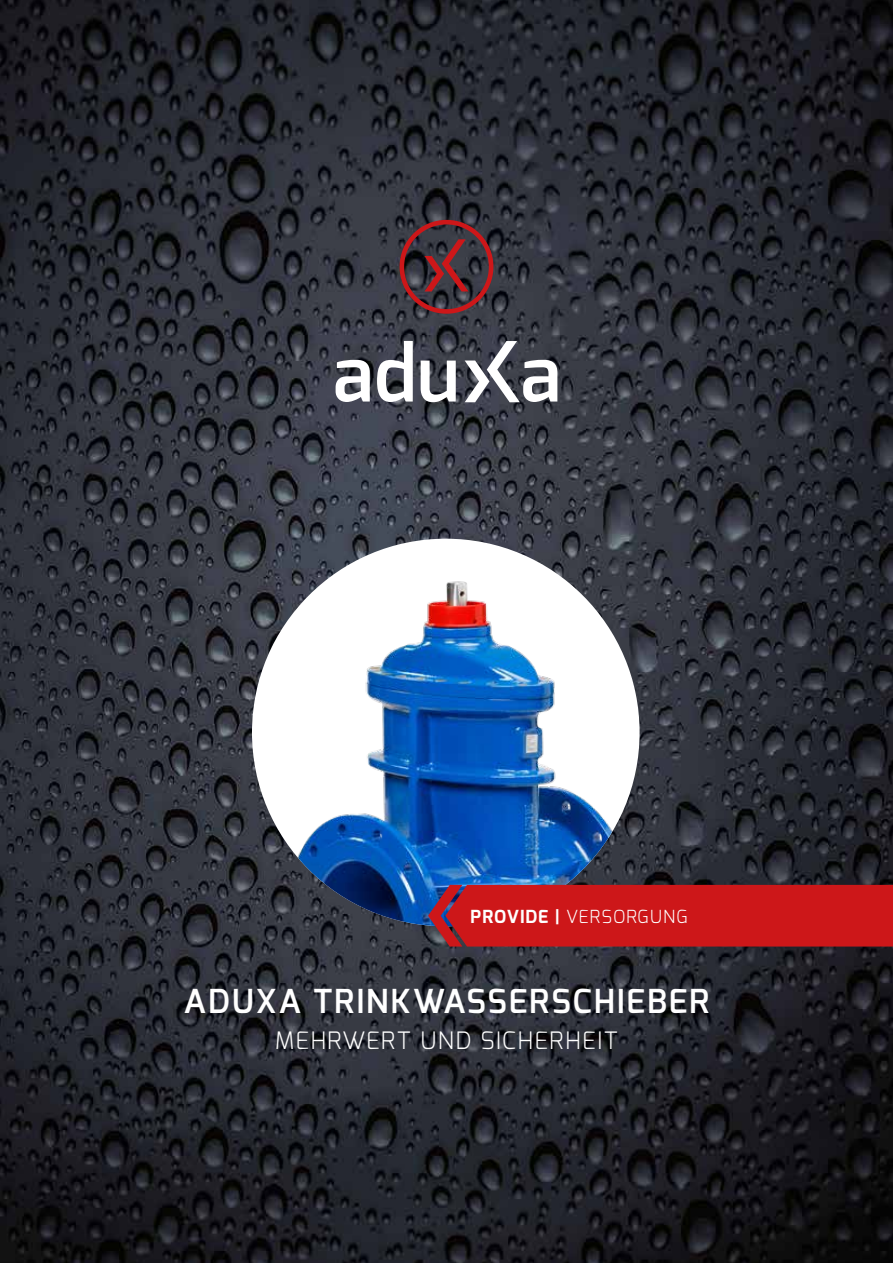
<style>
.page{position:relative;width:893px;height:1263px;background:#fff}
.page>*{position:absolute;margin:0;border:0;box-sizing:border-box;transform-origin:0 0}
.t1{font:600 33px "Exo";letter-spacing:.06em;color:#fff}
.t2{font:300 24px "Exo";letter-spacing:.06em;color:#fff}
.t3{font:300 18px "Exo";letter-spacing:.06em;color:#fff}
.s1{font-weight:700}
</style>
<div class="page">
<img style="left:0;top:0;width:893px;height:1263px">
<img style="left:252px;top:539px;width:388px;height:387px;border-radius:194px">
<div style="left:428px;top:885px;width:465px;height:61px;background:#cd1719"></div>
<div style="left:400px;top:220px;width:93px;height:94px;border:5px solid #cd1719;border-radius:50%"></div>
<svg style="left:424px;top:239px;width:44px;height:52px"></svg>
<svg style="left:336px;top:341px;width:221px;height:61px"></svg>
<p class="t3" style="left:471px;top:904px;width:218px"><span class="s1">PROVIDE |</span> VERSORGUNG</p>
<p class="t1" style="left:183px;top:980px;width:527px">ADUXA TRINKWASSERSCHIEBER</p>
<p class="t2" style="left:275px;top:1025px;width:344px">MEHRWERT UND SICHERHEIT</p>
</div>
